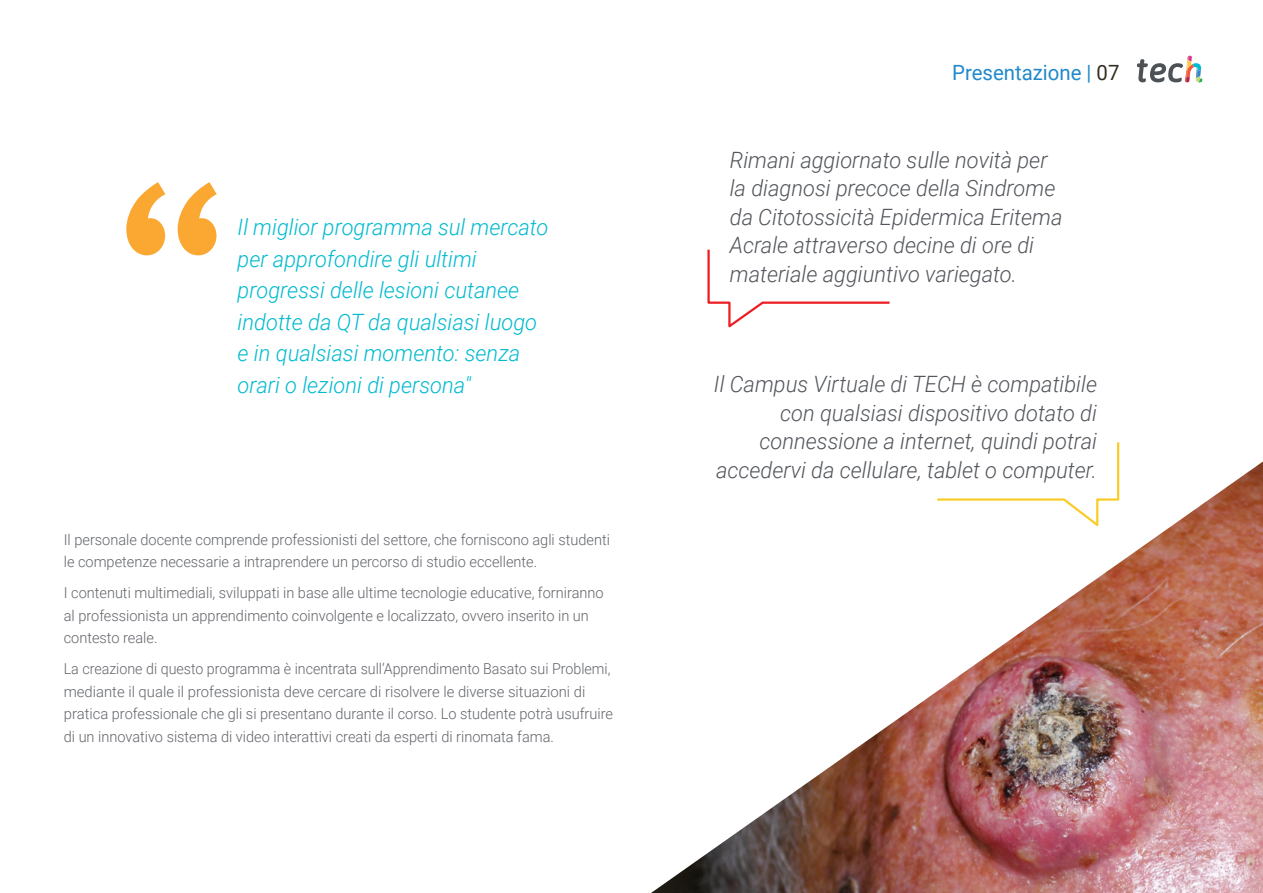
<style>
.page{position:relative;width:1263px;height:893px;background:#fff}
.page>*{position:absolute;margin:0;border:0;box-sizing:border-box;transform-origin:0 0}
.t1{font:italic 300 22.5px/28.5px "Roboto";color:#52555b;text-align:right}
.t2{font:italic 300 22.5px/31.5px "Roboto";color:#00bacf}
.t3{font:21px "Roboto";color:#2289ca}
.t4{font:300 15px/22.5px "Roboto";color:#61646a}
.t5{font:300 15px/22.5px "Roboto";color:#61646a;scale:.95 1}
.s1{color:#312e20}
</style>
<div class="page">
<svg style="left:126px;top:182px;width:91px;height:73px"></svg>
<img style="left:651px;top:461px;width:612px;height:432px">
<svg style="left:1137px;top:56px;width:65px;height:27px"></svg>
<svg style="left:935px;top:442px;width:185px;height:87px"></svg>
<svg style="left:707px;top:249px;width:183px;height:79px"></svg>
<h1 class="t2" style="left:238px;top:211px;width:312px">Il miglior programma sul mercato per approfondire gli ultimi progressi delle lesioni cutanee indotte da QT da qualsiasi luogo e in qualsiasi momento: senza orari o lezioni di persona"</h1>
<p class="t4" style="left:64px;top:527px;width:548px">Il personale docente comprende professionisti del settore, che forniscono agli studenti le competenze necessarie a intraprendere un percorso di studio eccellente.</p>
<p class="t4" style="left:64px;top:581px;width:541px">I contenuti multimediali, sviluppati in base alle ultime tecnologie educative, forniranno al professionista un apprendimento coinvolgente e localizzato, ovvero inserito in un contesto reale.</p>
<p class="t5" style="left:64px;top:657px;width:579px">La creazione di questo programma è incentrata sull’Apprendimento Basato sui Problemi, mediante il quale il professionista deve cercare di risolvere le diverse situazioni di pratica professionale che gli si presentano durante il corso. Lo studente potrà usufruire di un innovativo sistema di video interattivi creati da esperti di rinomata fama.</p>
<h2 class="t3" style="left:952px;top:57px;width:169px">Presentazione | <span class="s1">07</span></h2>
<h1 class="t1" style="left:730px;top:145px;width:334px;text-align:left">Rimani aggiornato sulle novità per la diagnosi precoce della Sindrome da Citotossicità Epidermica Eritema Acrale attraverso decine di ore di materiale aggiuntivo variegato.</h1>
<h1 class="t1" style="left:714px;top:369px;width:385px">Il Campus Virtuale di TECH è compatibile con qualsiasi dispositivo dotato di connessione a internet, quindi potrai accedervi da cellulare, tablet o computer.</h1>
</div>
